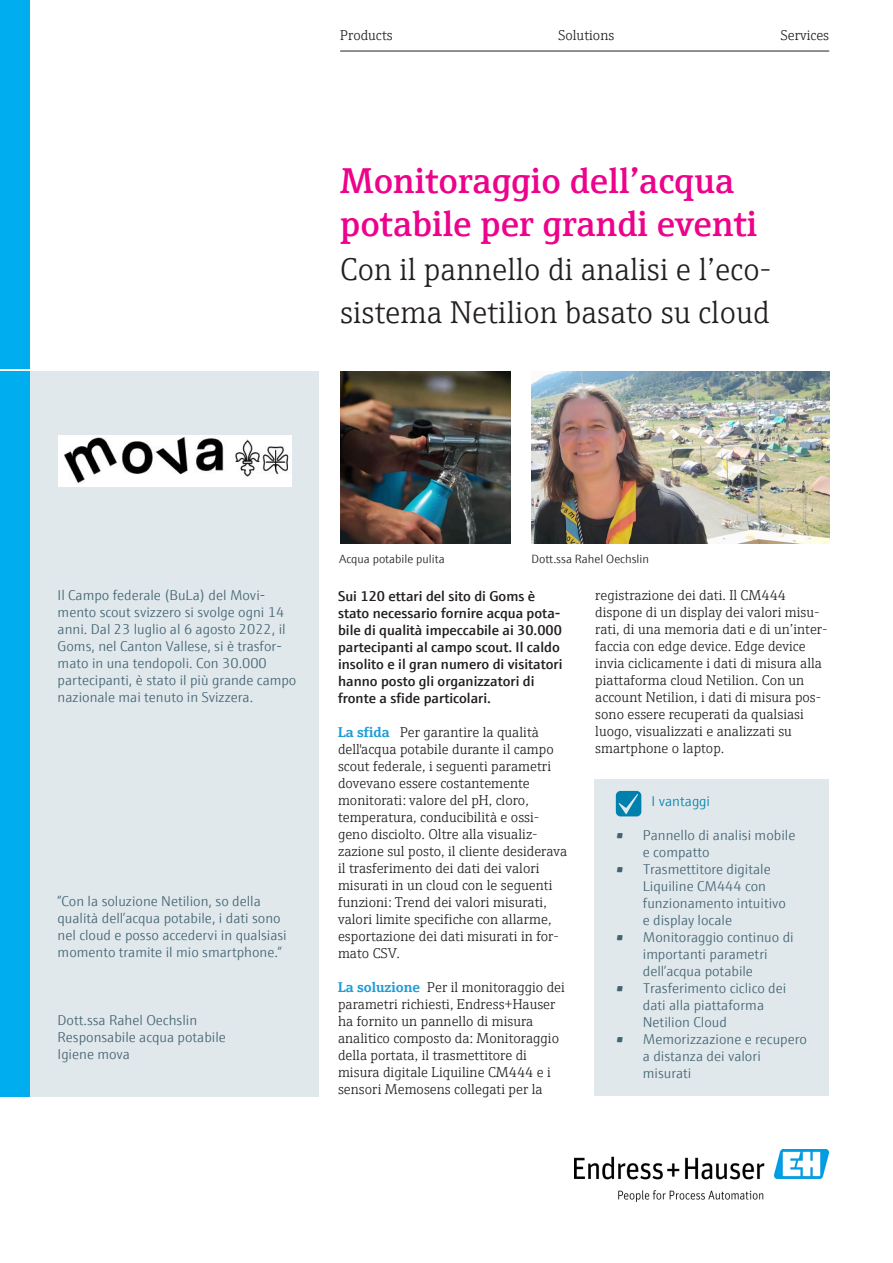
<style>
.page{position:relative;width:893px;height:1263px;background:#fff}
.page>*{position:absolute;margin:0;border:0;box-sizing:border-box;transform-origin:0 0}
.t1{font:600 36px/43.2px "E+H Serif";color:#ed028c}
.t2{font:300 31.5px/43.2px "E+H Serif";color:#231f20}
.t3{font:300 14.25px/17px "E+H Serif";color:#231f20}
.t4{font:300 14.25px/17px "E+H Sans";color:#446472}
.t5{font:600 14.25px/17px "E+H Sans";color:#231f20}
.t6{font:300 14.25px "E+H Sans";color:#0081ad}
.t7{font:300 12px "E+H Sans";color:#231f20}
.s1{font-weight:700;color:#219cd8}
</style>
<div class="page">
<img style="left:575px;top:1150px;width:254px;height:51px">
<hr style="left:340px;top:51px;width:489px;height:1px;background:#231f20">
<div style="left:0;top:0;width:30px;height:369px;background:#00aeef"></div>
<div style="left:30px;top:371px;width:289px;height:725px;background:#e0e8ec"></div>
<img style="left:531px;top:371px;width:298px;height:172px">
<img style="left:340px;top:371px;width:170px;height:172px">
<div style="left:595px;top:779px;width:234px;height:317px;background:#e0e8ec"></div>
<svg style="left:616px;top:791px;width:25px;height:25px"></svg>
<img style="left:58px;top:436px;width:234px;height:51px">
<div style="left:0;top:371px;width:30px;height:725px;background:#00aeef"></div>
<p class="t3" style="left:340px;top:27px;width:54px">Products</p>
<p class="t3" style="left:558px;top:27px;width:57px">Solutions</p>
<p class="t3" style="left:781px;top:27px;width:50px">Services</p>
<h1 class="t1" style="left:340px;top:162px;width:419px">Monitoraggio dell’acqua potabile per grandi eventi</h1>
<h2 class="t2" style="left:340px;top:249px;width:433px">Con il pannello di analisi e l’eco&shy;sistema Netilion basato su cloud</h2>
<p class="t4" style="left:58px;top:588px;width:240px">Il Campo federale (BuLa) del Movi&shy;mento scout svizzero si svolge ogni 14 anni. Dal 23 luglio al 6 agosto 2022, il Goms, nel Canton Vallese, si è trasfor&shy;mato in una tendopoli. Con 30.000 partecipanti, è stato il più grande campo nazionale mai tenuto in Svizzera.</p>
<p class="t4" style="left:58px;top:894px;width:231px">”Con la soluzione Netilion, so della qualità dell’acqua potabile, i dati sono nel cloud e posso accedervi in qualsiasi momento tramite il mio smartphone.”</p>
<p class="t4" style="left:58px;top:1013px;width:170px">Dott.ssa Rahel Oechslin<br>Responsabile acqua potabile<br>Igiene mova</p>
<p class="t7" style="left:339px;top:553px;width:107px">Acqua potabile pulita</p>
<p class="t7" style="left:531px;top:553px;width:119px">Dott.ssa Rahel Oechslin</p>
<p class="t5" style="left:338px;top:589px;width:226px">Sui 120 ettari del sito di Goms è stato necessario fornire acqua pota&shy;bile di qualità impeccabile ai 30.000 partecipanti al campo scout. Il caldo insolito e il gran numero di visitatori hanno posto gli organizzatori di fronte a sfide particolari.</p>
<p class="t3" style="left:338px;top:725px;width:231px"><span class="s1">La sfida</span> Per garantire la qualità dell'acqua potabile durante il campo scout federale, i seguenti parametri dovevano essere costantemente monitorati: valore del pH, cloro, temperatura, conducibilità e ossi&shy;geno disciolto. Oltre alla visualiz&shy;zazione sul posto, il cliente desiderava il trasferimento dei dati dei valori misurati in un cloud con le seguenti funzioni: Trend dei valori misurati, valori limite specifiche con allarme, esportazione dei dati misurati in for&shy;mato CSV.</p>
<p class="t3" style="left:338px;top:980px;width:228px"><span class="s1">La soluzione</span> Per il monitoraggio dei parametri richiesti, Endress+Hauser ha fornito un pannello di misura analitico composto da: Monitoraggio della portata, il trasmettitore di misura digitale Liquiline CM444 e i sensori Memosens collegati per la</p>
<p class="t3" style="left:595px;top:588px;width:234px">registrazione dei dati. Il CM444 dispone di un display dei valori misu&shy;rati, di una memoria dati e di un’inter&shy;faccia con edge device. Edge device invia ciclicamente i dati di misura alla piattaforma cloud Netilion. Con un account Netilion, i dati di misura pos&shy;sono essere recuperati da qualsiasi luogo, visualizzati e analizzati su smartphone o laptop.</p>
<p class="t6" style="left:652px;top:795px;width:60px">I vantaggi</p>
<p class="t4" style="left:643px;top:828px;width:154px;text-indent:-27px">• Pannello di analisi mobile e compatto</p>
<p class="t4" style="left:643px;top:862px;width:145px;text-indent:-27px">• Trasmettitore digitale<br>Liquiline CM444 con funzionamento intuitivo e display locale</p>
<p class="t4" style="left:643px;top:930px;width:152px;text-indent:-27px">• Monitoraggio continuo di importanti parametri dell’acqua potabile</p>
<p class="t4" style="left:643px;top:981px;width:145px;text-indent:-27px">• Trasferimento ciclico dei dati alla piattaforma<br>Netilion Cloud</p>
<p class="t4" style="left:643px;top:1032px;width:166px;text-indent:-27px">• Memorizzazione e recupero a distanza dei valori misurati</p>
</div>
